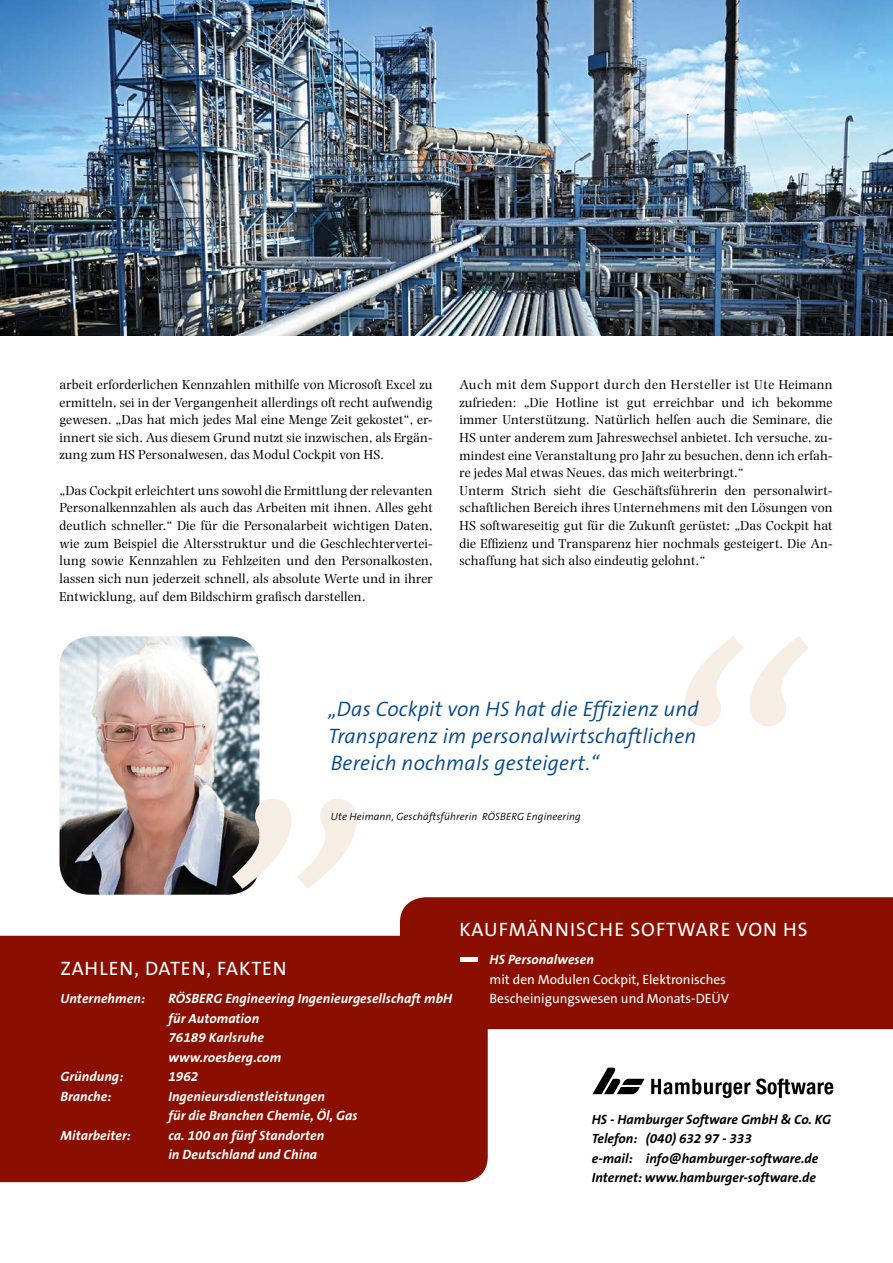
<style>
.page{position:relative;width:893px;height:1263px;background:#fff}
.page>*{position:absolute;margin:0;border:0;box-sizing:border-box;transform-origin:0 0}
.t1{font:italic 300 367.5px "The Sans B4";color:#f6eee4}
.t2{font:italic 300 21px/27px "The Sans B4";letter-spacing:.01em;color:#004587;text-align:justify}
.t3{font:19.5px "The Sans B5 Plain";letter-spacing:.05em;color:#fff}
.t4{font:13.5px/17.7px "Photina MT Std";letter-spacing:.01em;color:#000;text-align:justify}
.t5{font:italic 700 13.5px/19.5px "The Sans B7";letter-spacing:.005em;color:#fff}
.t6{font:italic 700 13.5px/19.5px "The Sans B7";color:#000}
.t7{font:13.5px/19.5px "The Sans B5 Plain";letter-spacing:-.005em;color:#fff}
.t8{font:italic 300 10.5px "The Sans B4";letter-spacing:.01em;color:#000}
</style>
<div class="page">
<img style="left:0;top:0;width:893px;height:336px">
<div style="left:400px;top:897px;width:493px;height:132px;background:#8a0f01"></div>
<div style="left:0;top:936px;width:488px;height:246px;background:#8a0f01"></div>
<hr style="left:461px;top:958px;width:17px;height:4px;background:#fff">
<img style="left:60px;top:636px;width:199px;height:259px">
<svg style="left:651px;top:1079px;width:99px;height:19px"></svg>
<svg style="left:756px;top:1078px;width:77px;height:20px"></svg>
<svg style="left:592px;top:1068px;width:53px;height:26px"></svg>
<p class="t4" style="left:60px;top:376px;width:375px">arbeit erforderlichen Kennzahlen mithilfe von Microsoft Excel zu ermitteln, sei in der Vergangenheit allerdings oft recht aufwendig gewesen. „Das hat mich jedes Mal eine Menge Zeit gekostet“, er&shy;innert sie sich. Aus diesem Grund nutzt sie inzwischen, als Ergän&shy;zung zum HS Personalwesen, das Modul Cockpit von HS.</p>
<p class="t4" style="left:60px;top:481px;width:375px">„Das Cockpit erleichtert uns sowohl die Ermittlung der relevanten Personalkennzahlen als auch das Arbeiten mit ihnen. Alles geht deutlich schneller.“ Die für die Personalarbeit wichtigen Daten, wie zum Beispiel die Altersstruktur und die Geschlechtervertei&shy;lung sowie Kennzahlen zu Fehlzeiten und den Personalkosten, lassen sich nun jederzeit schnell, als absolute Werte und in ihrer Entwicklung, auf dem Bildschirm grafisch darstellen.</p>
<p class="t4" style="left:459px;top:376px;width:375px;text-align:left">Auch mit dem Support durch den Hersteller ist Ute Heimann zufrieden: „Die Hotline ist gut erreichbar und ich bekomme immer Unterstützung. Natürlich helfen auch die Seminare, die HS unter anderem zum Jahreswechsel anbietet. Ich versuche, zu&shy;mindest eine Veranstaltung pro Jahr zu besuchen, denn ich erfah&shy;re jedes Mal etwas Neues, das mich weiterbringt.“<br>Unterm Strich sieht die Geschäftsführerin den personalwirt&shy;schaftlichen Bereich ihres Unternehmens mit den Lösungen von HS softwareseitig gut für die Zukunft gerüstet: „Das Cockpit hat die Effizienz und Transparenz hier nochmals gesteigert. Die An&shy;schaffung hat sich also eindeutig gelohnt.“</p>
<h1 class="t1" style="left:642px;top:597px;width:150px">“</h1>
<h2 class="t2" style="left:328px;top:696px;width:372px">„Das Cockpit von HS hat die Effizienz und Transparenz im personalwirtschaftlichen Bereich nochmals gesteigert.“</h2>
<p class="t8" style="left:331px;top:811px;width:251px">Ute Heimann, Geschäftsführerin RÖSBERG Engineering</p>
<h1 class="t1" style="left:245px;top:521px;width:150px">„</h1>
<h3 class="t3" style="left:60px;top:958px;width:228px">Zah len, Daten, Fakten</h3>
<p class="t5" style="left:60px;top:989px;width:86px">Unternehmen:</p>
<p class="t5" style="left:168px;top:989px;width:285px">RÖSBERG Engineering Ingenieurgesellschaft mbH für Automation<br>76189 Karlsruhe<br>www.roesberg.com</p>
<p class="t5" style="left:60px;top:1067px;width:64px">Gründung:</p>
<p class="t5" style="left:168px;top:1067px;width:31px">1962</p>
<p class="t5" style="left:60px;top:1087px;width:53px">Branche:</p>
<p class="t5" style="left:168px;top:1087px;width:191px">Ingenieursdienstleistungen<br>für die Branchen Chemie, Öl, Gas</p>
<p class="t5" style="left:60px;top:1126px;width:72px">Mitarbeiter:</p>
<p class="t5" style="left:168px;top:1126px;width:157px">ca. 100 an fünf Standorten in Deutschland und China</p>
<h3 class="t3" style="left:459px;top:920px;width:14px">Kaufm</h3>
<h3 class="t3" style="left:527px;top:920px;width:62px">ännische</h3>
<h3 class="t3" style="left:630px;top:920px;width:61px">Software</h3>
<h3 class="t3" style="left:736px;top:920px;width:73px">von HS</h3>
<p class="t5" style="left:490px;top:950px;width:106px">HS Personalwesen</p>
<p class="t7" style="left:490px;top:970px;width:241px">mit den Modulen Cockpit, Elektronisches<br>Bescheinigungswesen und Monats-DEÜV</p>
<p class="t6" style="left:592px;top:1110px;width:241px">HS - Hamburger Software GmbH &amp; Co. KG Telefon: (040) 632 97 - 333<br>e-mail: info@hamburger-software.de Internet: www.hamburger-software.de</p>
</div>
